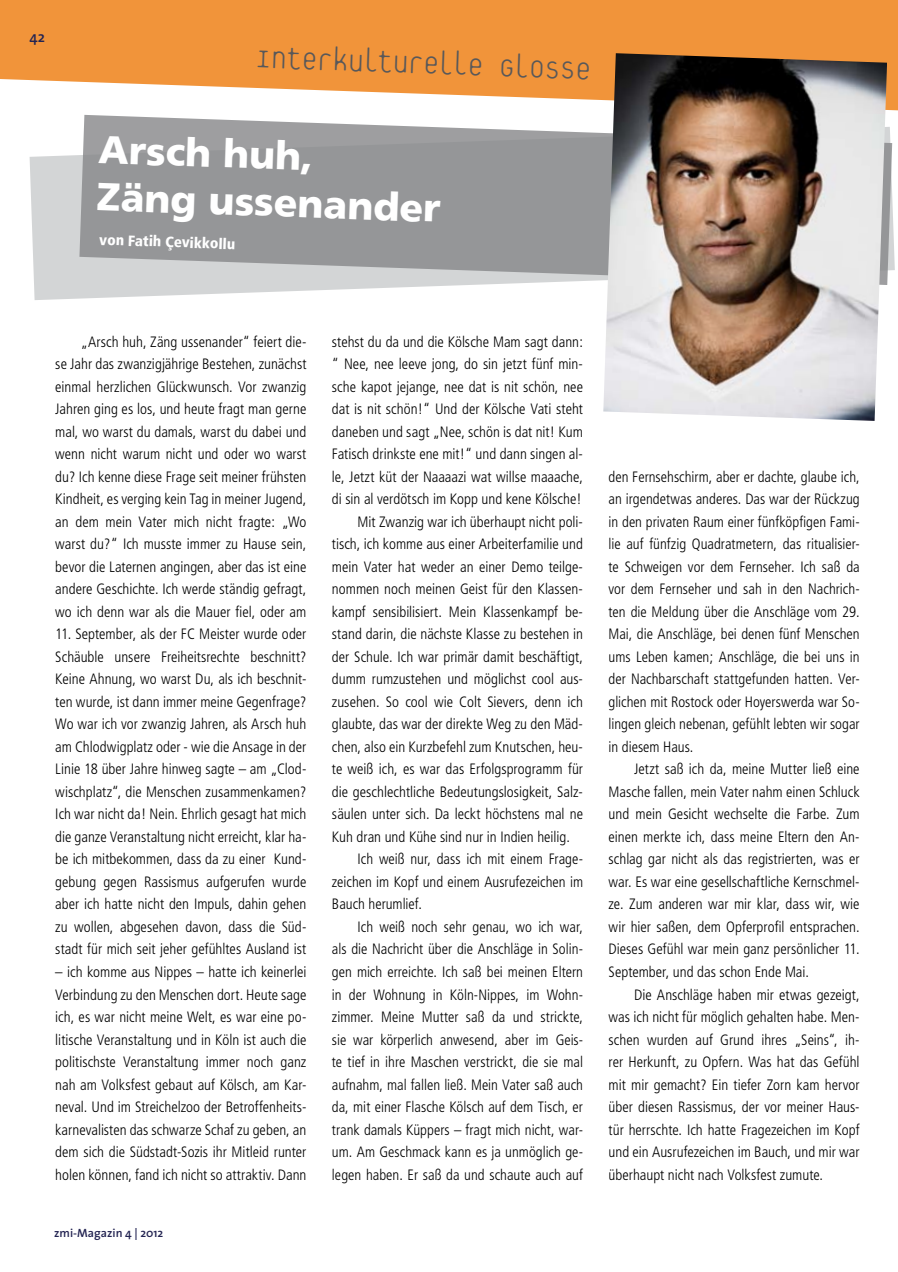
<style>
.page{position:relative;width:898px;height:1272px;background:#fff}
.page>*{position:absolute;margin:0;border:0;box-sizing:border-box;transform-origin:0 0}
.t1{font:900 39px/46.8px "Frutiger";color:#fff}
.t2{font:100 36px "Platelet";color:#58585a}
.t3{font:300 condensed 15px/22.5px "Frutiger";color:#000;text-align:justify}
.t4{font:900 condensed 15px "Frutiger";color:#fff}
.t5{font:600 15px "The Sans";color:#232452}
.t6{font:600 12px "The Sans";color:#232452}
</style>
<div class="page">
<svg style="left:0;top:0;width:897px;height:111px;fill:#f1943a"></svg>
<svg style="left:30px;top:143px;width:864px;height:157px;fill:#d3d5d6"></svg>
<svg style="left:79px;top:115px;width:812px;height:170px;fill:#959698"></svg>
<img style="left:603px;top:53px;width:283px;height:368px">
<p class="t5" style="left:30px;top:25px;width:17px">42</p>
<h2 class="t2" style="left:255px;top:43px;width:338px;rotate:2deg">Interkulturelle Glosse</h2>
<h1 class="t1" style="left:99px;top:125px;width:345px;rotate:2deg">Arsch huh,<br>Zäng ussenander</h1>
<p class="t4" style="left:100px;top:230px;width:137px;rotate:2deg">von Fatih Çevikkollu</p>
<p class="t3" style="left:55px;top:330px;width:252px;text-indent:26px">„Arsch huh, Zäng ussenander“ feiert die&shy;se Jahr das zwanzigjährige Bestehen, zunächst einmal herzlichen Glückwunsch. Vor zwanzig Jahren ging es los, und heute fragt man gerne mal, wo warst du damals, warst du dabei und wenn nicht warum nicht und oder wo warst du? Ich kenne diese Frage seit meiner frühsten Kindheit, es verging kein Tag in meiner Jugend, an dem mein Vater mich nicht fragte: „Wo warst du?“ Ich musste immer zu Hause sein, bevor die Laternen angingen, aber das ist eine andere Geschichte. Ich werde ständig gefragt, wo ich denn war als die Mauer fiel, oder am</p>
<p class="t3" style="left:55px;top:623px;width:252px">11. September, als der FC Meister wurde oder Schäuble unsere Freiheitsrechte beschnitt?<br>Keine Ahnung, wo warst Du, als ich beschnit&shy;ten wurde, ist dann immer meine Gegenfrage?<br>Wo war ich vor zwanzig Jahren, als Arsch huh am Chlodwigplatz oder - wie die Ansage in der Linie 18 über Jahre hinweg sagte – am „Clod&shy;wischplatz“, die Menschen zusammenkamen?<br>Ich war nicht da! Nein. Ehrlich gesagt hat mich die ganze Veranstaltung nicht erreicht, klar ha&shy;be ich mitbekommen, dass da zu einer Kund&shy;gebung gegen Rassismus aufgerufen wurde aber ich hatte nicht den Impuls, dahin gehen zu wollen, abgesehen davon, dass die Süd&shy;stadt für mich seit jeher gefühltes Ausland ist</p>
<p class="t3" style="left:55px;top:960px;width:252px">– ich komme aus Nippes – hatte ich keinerlei Verbindung zu den Menschen dort. Heute sage ich, es war nicht meine Welt, es war eine po&shy;litische Veranstaltung und in Köln ist auch die politischste Veranstaltung immer noch ganz nah am Volksfest gebaut auf Kölsch, am Kar&shy;neval. Und im Streichelzoo der Betroffenheits&shy;karnevalisten das schwarze Schaf zu geben, an dem sich die Südstadt-Sozis ihr Mitleid runter holen können, fand ich nicht so attraktiv. Dann</p>
<p class="t6" style="left:54px;top:1222px;width:110px">zmi-Magazin 4 | 2012</p>
<p class="t3" style="left:332px;top:330px;width:252px">stehst du da und die Kölsche Mam sagt dann:</p>
<p class="t3" style="left:332px;top:353px;width:252px">“ Nee, nee leeve jong, do sin jetzt fünf min-</p>
<p class="t3" style="left:332px;top:375px;width:252px">sche kapot jejange, nee dat is nit schön, nee</p>
<p class="t3" style="left:332px;top:398px;width:252px">dat is nit schön!“ Und der Kölsche Vati steht</p>
<p class="t3" style="left:332px;top:420px;width:252px">daneben und sagt „Nee, schön is dat nit! Kum</p>
<p class="t3" style="left:332px;top:443px;width:252px">Fatisch drinkste ene mit!“ und dann singen al-</p>
<p class="t3" style="left:332px;top:465px;width:252px">le, Jetzt küt der Naaaazi wat willse maaache,</p>
<p class="t3" style="left:332px;top:488px;width:251px">di sin al verdötsch im Kopp und kene Kölsche!</p>
<p class="t3" style="left:357px;top:510px;width:227px">Mit Zwanzig war ich überhaupt nicht poli-</p>
<p class="t3" style="left:332px;top:533px;width:252px">tisch, ich komme aus einer Arbeiterfamilie und</p>
<p class="t3" style="left:332px;top:555px;width:252px">mein Vater hat weder an einer Demo teilge-</p>
<p class="t3" style="left:332px;top:578px;width:252px">nommen noch meinen Geist für den Klassen-</p>
<p class="t3" style="left:332px;top:600px;width:252px">kampf sensibilisiert. Mein Klassenkampf be-</p>
<p class="t3" style="left:332px;top:623px;width:252px">stand darin, die nächste Klasse zu bestehen in</p>
<p class="t3" style="left:332px;top:645px;width:252px">der Schule. Ich war primär damit beschäftigt,</p>
<p class="t3" style="left:332px;top:668px;width:252px">dumm rumzustehen und möglichst cool aus-</p>
<p class="t3" style="left:332px;top:690px;width:252px">zusehen. So cool wie Colt Sievers, denn ich</p>
<p class="t3" style="left:332px;top:713px;width:252px">glaubte, das war der direkte Weg zu den Mäd-</p>
<p class="t3" style="left:332px;top:735px;width:252px">chen, also ein Kurzbefehl zum Knutschen, heu-</p>
<p class="t3" style="left:332px;top:758px;width:252px">te weiß ich, es war das Erfolgsprogramm für</p>
<p class="t3" style="left:332px;top:780px;width:252px">die geschlechtliche Bedeutungslosigkeit, Salz-</p>
<p class="t3" style="left:332px;top:803px;width:252px">säulen unter sich. Da leckt höchstens mal ne</p>
<p class="t3" style="left:332px;top:825px;width:239px">Kuh dran und Kühe sind nur in Indien heilig.</p>
<p class="t3" style="left:357px;top:848px;width:227px">Ich weiß nur, dass ich mit einem Frage-</p>
<p class="t3" style="left:332px;top:870px;width:252px">zeichen im Kopf und einem Ausrufezeichen im</p>
<p class="t3" style="left:332px;top:893px;width:91px">Bauch herumlief.</p>
<p class="t3" style="left:357px;top:915px;width:227px">Ich weiß noch sehr genau, wo ich war,</p>
<p class="t3" style="left:332px;top:938px;width:252px">als die Nachricht über die Anschläge in Solin-</p>
<p class="t3" style="left:332px;top:960px;width:252px">gen mich erreichte. Ich saß bei meinen Eltern</p>
<p class="t3" style="left:332px;top:983px;width:252px">in der Wohnung in Köln-Nippes, im Wohn-</p>
<p class="t3" style="left:332px;top:1005px;width:252px">zimmer. Meine Mutter saß da und strickte,</p>
<p class="t3" style="left:332px;top:1028px;width:252px">sie war körperlich anwesend, aber im Geis-</p>
<p class="t3" style="left:332px;top:1050px;width:252px">te tief in ihre Maschen verstrickt, die sie mal</p>
<p class="t3" style="left:332px;top:1073px;width:252px">aufnahm, mal fallen ließ. Mein Vater saß auch</p>
<p class="t3" style="left:332px;top:1095px;width:252px">da, mit einer Flasche Kölsch auf dem Tisch, er</p>
<p class="t3" style="left:332px;top:1118px;width:252px">trank damals Küppers – fragt mich nicht, war-</p>
<p class="t3" style="left:332px;top:1140px;width:252px">um. Am Geschmack kann es ja unmöglich ge-</p>
<p class="t3" style="left:332px;top:1163px;width:252px">legen haben. Er saß da und schaute auch auf</p>
<p class="t3" style="left:608px;top:465px;width:252px">den Fernsehschirm, aber er dachte, glaube ich, an irgendetwas anderes. Das war der Rückzug in den privaten Raum einer fünfköpfigen Fami&shy;lie auf fünfzig Quadratmetern, das ritualisier&shy;te Schweigen vor dem Fernseher. Ich saß da vor dem Fernseher und sah in den Nachrich&shy;ten die Meldung über die Anschläge vom 29.<br>Mai, die Anschläge, bei denen fünf Menschen ums Leben kamen; Anschläge, die bei uns in der Nachbarschaft stattgefunden hatten. Ver&shy;glichen mit Rostock oder Hoyerswerda war So&shy;lingen gleich nebenan, gefühlt lebten wir sogar in diesem Haus.</p>
<p class="t3" style="left:608px;top:758px;width:252px;text-indent:26px">Jetzt saß ich da, meine Mutter ließ eine Masche fallen, mein Vater nahm einen Schluck und mein Gesicht wechselte die Farbe. Zum einen merkte ich, dass meine Eltern den An&shy;schlag gar nicht als das registrierten, was er war. Es war eine gesellschaftliche Kernschmel&shy;ze. Zum anderen war mir klar, dass wir, wie wir hier saßen, dem Opferprofil entsprachen.<br>Dieses Gefühl war mein ganz persönlicher 11.<br>September, und das schon Ende Mai.</p>
<p class="t3" style="left:608px;top:983px;width:252px;text-indent:26px">Die Anschläge haben mir etwas gezeigt, was ich nicht für möglich gehalten habe. Men&shy;schen wurden auf Grund ihres „Seins“, ih&shy;rer Herkunft, zu Opfern. Was hat das Gefühl mit mir gemacht? Ein tiefer Zorn kam hervor über diesen Rassismus, der vor meiner Haus&shy;tür herrschte. Ich hatte Fragezeichen im Kopf und ein Ausrufezeichen im Bauch, und mir war überhaupt nicht nach Volksfest zumute.</p>
</div>
